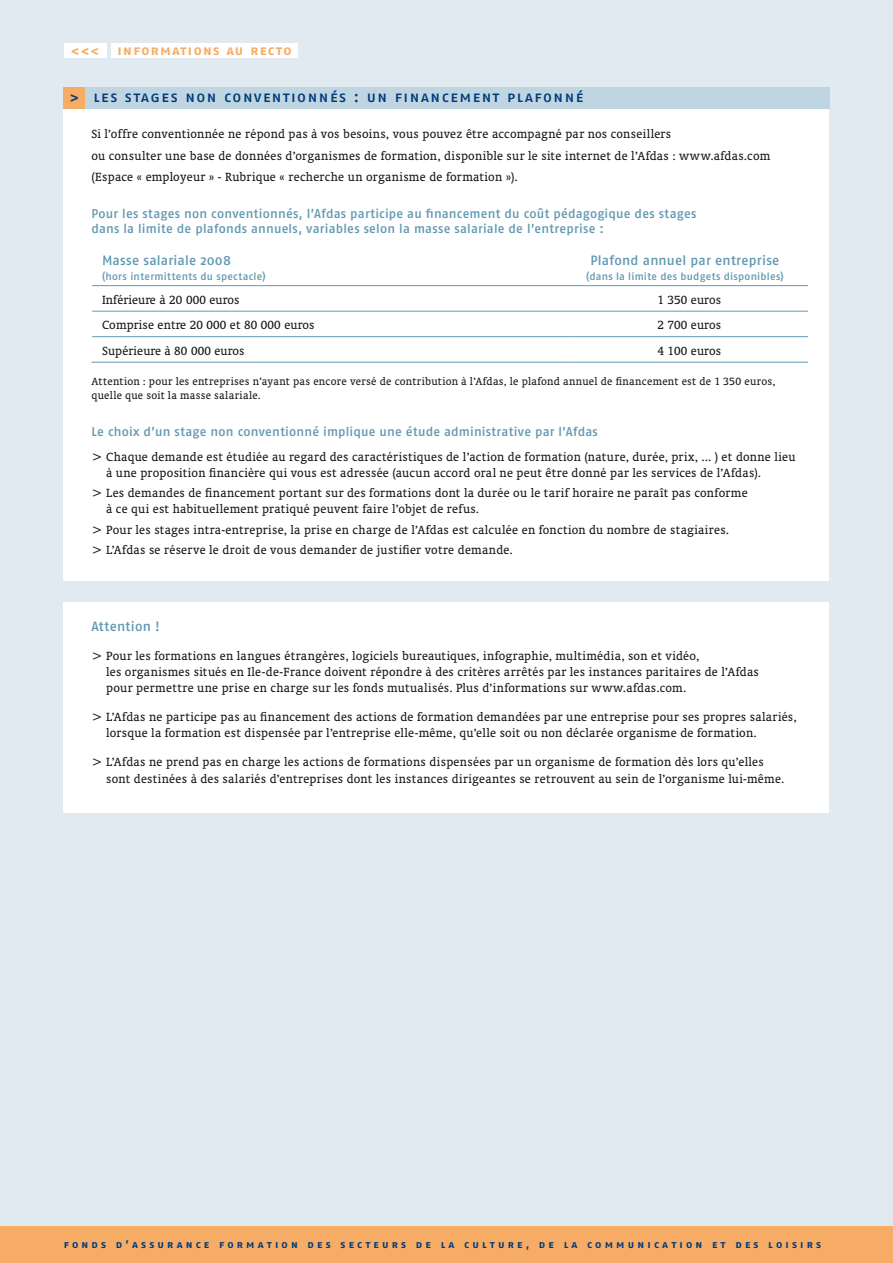
<style>
.page{position:relative;width:893px;height:1263px;background:#e0eaf0}
.page>*{position:absolute;margin:0;border:0;box-sizing:border-box;transform-origin:0 0}
.t1{font:15px "Fago No Med Caps";letter-spacing:.095em;color:#003879}
.t2{font:13.5px/16.2px "Oranda BT";letter-spacing:.015em;color:#1a171c}
.t3{font:13.5px "Fago No Med";letter-spacing:.015em;color:#6199b2}
.t4{font:13.5px "Fago No Bold Caps";letter-spacing:.095em;color:#f6ac64}
.t5{font:12.75px/15.3px "Fago No Med";letter-spacing:.015em;color:#6199b2}
.t6{font:12px/14.5px "Oranda BT";letter-spacing:.02em;color:#1a171c}
.t7{font:10.5px "Fago No Bold Caps";letter-spacing:.3em;color:#003879}
.t8{font:10.5px "Fago No Med";letter-spacing:.025em;color:#6199b2}
</style>
<div class="page">
<div style="left:64px;top:44px;width:42px;height:14px;background:#fff"></div>
<div style="left:111px;top:44px;width:187px;height:14px;background:#fff"></div>
<div style="left:85px;top:87px;width:744px;height:22px;background:#bfd5e1"></div>
<div style="left:64px;top:87px;width:21px;height:22px;background:#f6ac64"></div>
<div style="left:64px;top:109px;width:765px;height:472px;background:#fff"></div>
<hr style="left:92px;top:285px;width:483px;height:1px;background:#6199b2">
<hr style="left:575px;top:285px;width:233px;height:1px;background:#6199b2">
<hr style="left:92px;top:311px;width:483px;height:1px;background:#6199b2">
<hr style="left:575px;top:311px;width:233px;height:1px;background:#6199b2">
<hr style="left:92px;top:336px;width:483px;height:1px;background:#6199b2">
<hr style="left:575px;top:336px;width:233px;height:1px;background:#6199b2">
<hr style="left:91px;top:362px;width:484px;height:1px;background:#6199b2">
<hr style="left:575px;top:362px;width:233px;height:1px;background:#6199b2">
<div style="left:0;top:1227px;width:893px;height:36px;background:#f6ac64"></div>
<div style="left:64px;top:602px;width:765px;height:211px;background:#fff"></div>
<p class="t4" style="left:71px;top:43px;width:30px">&lt;&lt;&lt;</p>
<p class="t4" style="left:118px;top:42px;width:175px">informations au recto</p>
<p class="t1" style="left:70px;top:88px;width:515px">&gt; les stages non conventionnés : un financement plafonné</p>
<p class="t2" style="left:91px;top:123px;width:680px;line-height:21.8px">Si l’offre conventionnée ne répond pas à vos besoins, vous pouvez être accompagné par nos conseillers<br>ou consulter une base de données d’organismes de formation, disponible sur le site internet de l’Afdas : www.afdas.com (Espace « employeur » - Rubrique « recherche un organisme de formation »).</p>
<p class="t5" style="left:91px;top:206px;width:607px">Pour les stages non conventionnés, l’Afdas participe au financement du coût pédagogique des stages dans la limite de plafonds annuels, variables selon la masse salariale de l’entreprise :</p>
<p class="t3" style="left:102px;top:252px;width:130px">Masse salariale 2008</p>
<p class="t8" style="left:102px;top:270px;width:165px">(hors intermittents du spectacle)</p>
<p class="t3" style="left:590px;top:252px;width:190px">Plafond annuel par entreprise</p>
<p class="t8" style="left:586px;top:270px;width:199px">(dans la limite des budgets disponibles)</p>
<p class="t2" style="left:102px;top:291px;width:139px">Inférieure à 20 000 euros</p>
<p class="t2" style="left:657px;top:291px;width:65px">1 350 euros</p>
<p class="t2" style="left:102px;top:317px;width:214px">Comprise entre 20 000 et 80 000 euros</p>
<p class="t2" style="left:657px;top:317px;width:65px">2 700 euros</p>
<p class="t2" style="left:102px;top:342px;width:144px">Supérieure à 80 000 euros</p>
<p class="t2" style="left:657px;top:342px;width:65px">4 100 euros</p>
<p class="t6" style="left:91px;top:374px;width:685px">Attention : pour les entreprises n’ayant pas encore versé de contribution à l’Afdas, le plafond annuel de financement est de 1 350 euros, quelle que soit la masse salariale.</p>
<p class="t5" style="left:91px;top:423px;width:508px">Le choix d’un stage non conventionné implique une étude administrative par l’Afdas</p>
<p class="t2" style="left:106px;top:448px;width:691px;text-indent:-15px">&gt; Chaque demande est étudiée au regard des caractéristiques de l’action de formation (nature, durée, prix, ... ) et donne lieu à une proposition financière qui vous est adressée (aucun accord oral ne peut être donné par les services de l’Afdas).</p>
<p class="t2" style="left:106px;top:485px;width:643px;text-indent:-15px">&gt; Les demandes de financement portant sur des formations dont la durée ou le tarif horaire ne paraît pas conforme à ce qui est habituellement pratiqué peuvent faire l’objet de refus.</p>
<p class="t2" style="left:91px;top:519px;width:639px;line-height:20.4px">&gt; Pour les stages intra-entreprise, la prise en charge de l’Afdas est calculée en fonction du nombre de stagiaires. &gt; L’Afdas se réserve le droit de vous demander de justifier votre demande.</p>
<p class="t3" style="left:91px;top:618px;width:70px">Attention !</p>
<p class="t2" style="left:106px;top:647px;width:654px;text-indent:-15px">&gt; Pour les formations en langues étrangères, logiciels bureautiques, infographie, multimédia, son et vidéo,<br>les organismes situés en Ile-de-France doivent répondre à des critères arrêtés par les instances paritaires de l’Afdas pour permettre une prise en charge sur les fonds mutualisés. Plus d’informations sur www.afdas.com.</p>
<p class="t2" style="left:106px;top:709px;width:692px;text-indent:-15px">&gt; L’Afdas ne participe pas au financement des actions de formation demandées par une entreprise pour ses propres salariés, lorsque la formation est dispensée par l’entreprise elle-même, qu’elle soit ou non déclarée organisme de formation.</p>
<p class="t2" style="left:106px;top:754px;width:680px;text-indent:-15px">&gt; L’Afdas ne prend pas en charge les actions de formations dispensées par un organisme de formation dès lors qu’elles sont destinées à des salariés d’entreprises dont les instances dirigeantes se retrouvent au sein de l’organisme lui-même.</p>
<p class="t7" style="left:64px;top:1238px;width:759px">fonds d’assurance formation des secteurs de la culture, de la communication et des loisirs</p>
</div>
